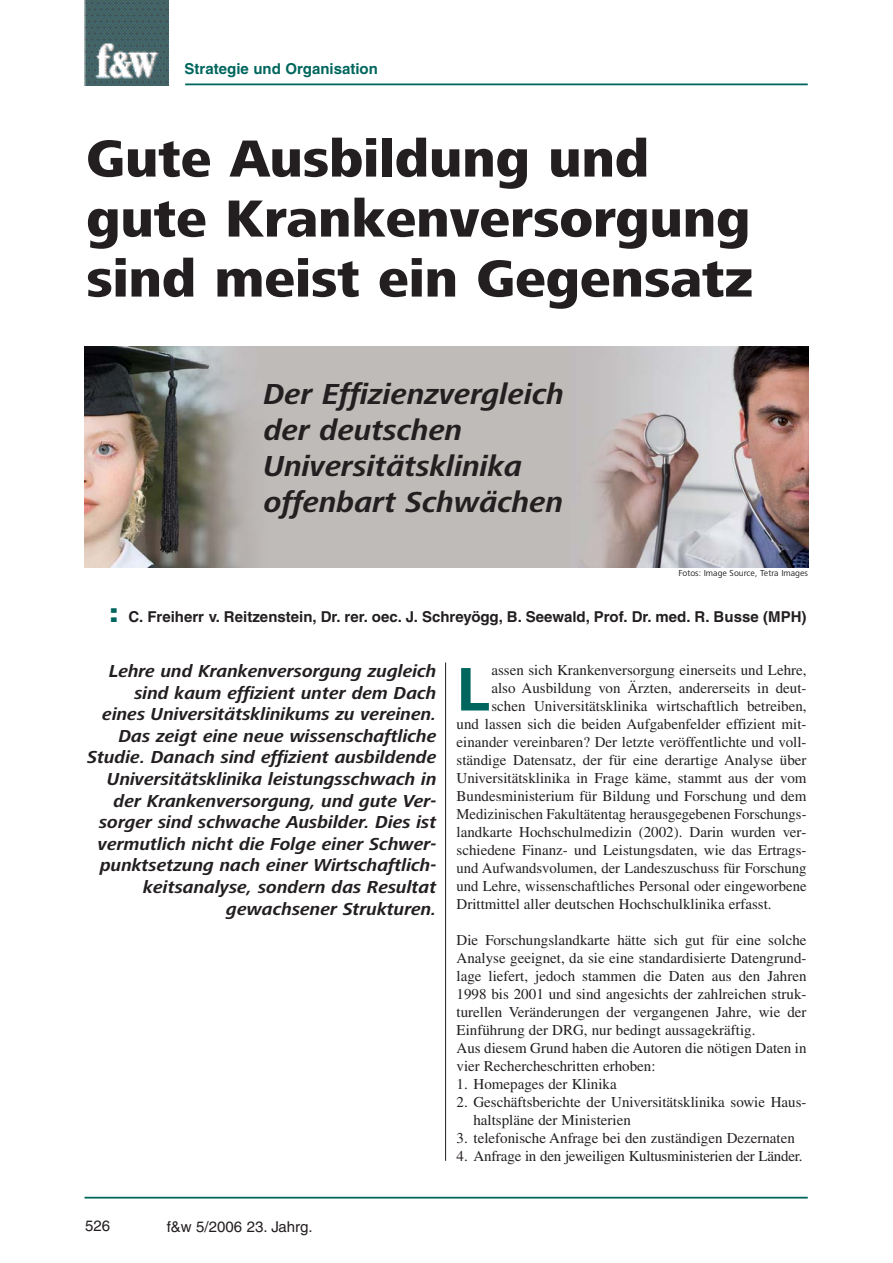
<style>
.page{position:relative;width:893px;height:1263px;background:#fff}
.page>*{position:absolute;margin:0;border:0;box-sizing:border-box;transform-origin:0 0}
.t1{font:700 63.75px "Frutiger Next LT";color:#00665d}
.t2{font:800 54px/60px "Frutiger Next LT";color:#231f20}
.t3{font:italic 700 30px/36px "Frutiger Next LT";color:#231f20}
.t4{font:italic 700 18px/21.6px "Frutiger Next LT";color:#231f20;text-align:right}
.t5{font:15px/18px "Times";color:#231f20}
.t6{font:700 15px "Helvetica";color:#231f20}
.t7{font:700 15px "Helvetica";color:#00665d}
.t8{font:15px "Helvetica";color:#231f20}
.t9{font:9px "Frutiger Next LT";color:#231f20}
.s1{font-family:"Frutiger Next LT";font-weight:900;font-size:27px;color:#00665d}
</style>
<div class="page">
<hr style="left:185px;top:83px;width:622px;height:2px;background:#00665d">
<hr style="left:85px;top:1197px;width:722px;height:2px;background:#00665d">
<img style="left:85px;top:0;width:84px;height:85px">
<hr style="left:445px;top:663px;width:1px;height:498px;background:#231f20">
<img style="left:85px;top:346px;width:723px;height:221px">
<p class="t7" style="left:185px;top:64px;width:195px">Strategie und Organisation</p>
<h2 class="t2" style="left:86px;top:134px;width:668px">Gute Ausbildung und gute Krankenversorgung sind meist ein Gegensatz</h2>
<h3 class="t3" style="left:264px;top:379px;width:302px">Der Effizienzvergleich der deutschen<br>Universitätsklinika offenbart Schwächen</h3>
<p class="t9" style="left:678px;top:569px;width:131px">Fotos: Image Source, Tetra Images</p>
<p class="t6" style="left:110px;top:612px;width:698px"><span class="s1">:</span> C. Freiherr v. Reitzenstein, Dr. rer. oec. J. Schreyögg, B. Seewald, Prof. Dr. med. R. Busse (MPH)</p>
<p class="t4" style="left:88px;top:662px;width:350px">Lehre und Krankenversorgung zugleich sind kaum effizient unter dem Dach eines Universitätsklinikums zu vereinen.<br>Das zeigt eine neue wissenschaftliche Studie. Danach sind effizient ausbildende Universitätsklinika leistungsschwach in der Krankenversorgung, und gute Ver&shy;sorger sind schwache Ausbilder. Dies ist vermutlich nicht die Folge einer Schwer&shy;punktsetzung nach einer Wirtschaftlich&shy;keitsanalyse, sondern das Resultat gewachsener Strukturen.</p>
<h1 class="t1" style="left:456px;top:665px;width:35px">L</h1>
<p class="t5" style="left:491px;top:662px;width:317px">assen sich Krankenversorgung einerseits und Lehre,</p>
<p class="t5" style="left:491px;top:680px;width:317px">also Ausbildung von Ärzten, andererseits in deut-</p>
<p class="t5" style="left:491px;top:698px;width:317px">schen Universitätsklinika wirtschaftlich betreiben,</p>
<p class="t5" style="left:456px;top:716px;width:351px">und lassen sich die beiden Aufgabenfelder effizient mit-</p>
<p class="t5" style="left:456px;top:734px;width:351px">einander vereinbaren? Der letzte veröffentlichte und voll-</p>
<p class="t5" style="left:456px;top:752px;width:351px">ständige Datensatz, der für eine derartige Analyse über</p>
<p class="t5" style="left:456px;top:770px;width:351px">Universitätsklinika in Frage käme, stammt aus der vom</p>
<p class="t5" style="left:456px;top:788px;width:351px">Bundesministerium für Bildung und Forschung und dem</p>
<p class="t5" style="left:456px;top:806px;width:351px">Medizinischen Fakultätentag herausgegebenen Forschungs-</p>
<p class="t5" style="left:456px;top:824px;width:351px">landkarte Hochschulmedizin (2002). Darin wurden ver-</p>
<p class="t5" style="left:456px;top:842px;width:351px">schiedene Finanz- und Leistungsdaten, wie das Ertrags-</p>
<p class="t5" style="left:456px;top:860px;width:351px">und Aufwandsvolumen, der Landeszuschuss für Forschung</p>
<p class="t5" style="left:456px;top:878px;width:351px">und Lehre, wissenschaftliches Personal oder eingeworbene</p>
<p class="t5" style="left:456px;top:896px;width:316px">Drittmittel aller deutschen Hochschulklinika erfasst.</p>
<p class="t5" style="left:456px;top:932px;width:351px">Die Forschungslandkarte hätte sich gut für eine solche Analyse geeignet, da sie eine standardisierte Datengrund&shy;lage liefert, jedoch stammen die Daten aus den Jahren 1998 bis 2001 und sind angesichts der zahlreichen struk&shy;turellen Veränderungen der vergangenen Jahre, wie der Einführung der DRG, nur bedingt aussagekräftig.<br>Aus diesem Grund haben die Autoren die nötigen Daten in vier Rechercheschritten erhoben:</p>
<p class="t5" style="left:456px;top:1076px;width:162px">1. Homepages der Klinika</p>
<p class="t5" style="left:473px;top:1094px;width:335px;text-indent:-17px">2. Geschäftsberichte der Universitätsklinika sowie Haus&shy;haltspläne der Ministerien</p>
<p class="t5" style="left:456px;top:1130px;width:340px">3. telefonische Anfrage bei den zuständigen Dezernaten</p>
<p class="t5" style="left:456px;top:1148px;width:347px">4. Anfrage in den jeweiligen Kultusministerien der Länder.</p>
<p class="t8" style="left:85px;top:1221px;width:27px">526</p>
<p class="t8" style="left:167px;top:1221px;width:147px">f&amp;w 5/2006 23. Jahrg.</p>
</div>
